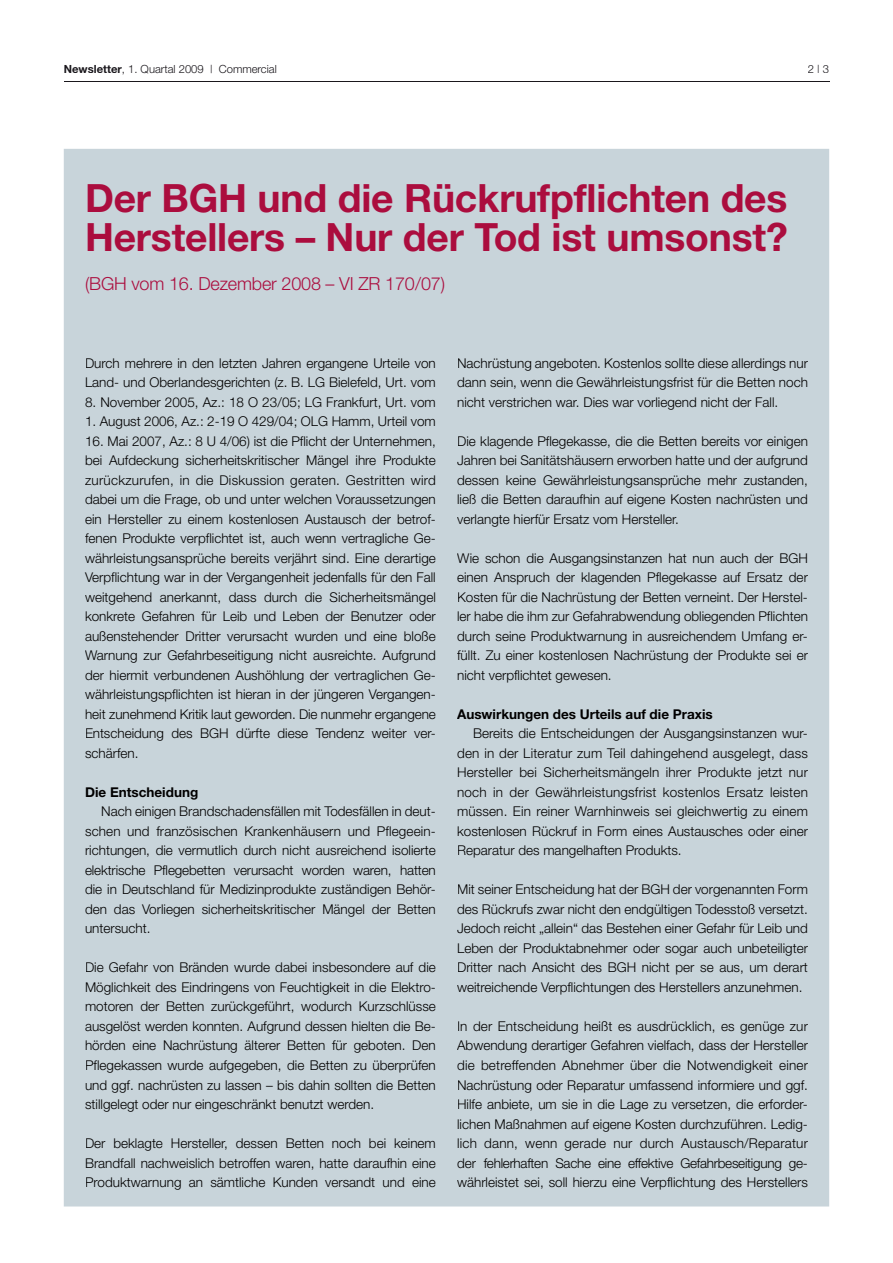
<style>
.page{position:relative;width:893px;height:1263px;background:#fff}
.page>*{position:absolute;margin:0;border:0;box-sizing:border-box;transform-origin:0 0}
.t1{font:700 39px/39px "Helvetica Neue";letter-spacing:-.005em;color:#ab0d3e}
.t2{font:300 18px "Helvetica Neue";letter-spacing:-.01em;color:#ab0d3e}
.t3{font:300 13.5px/19.5px "Helvetica Neue";color:#010000;text-align:justify}
.t4{font:700 13.5px "Helvetica Neue";color:#010000}
.t5{font:300 11.25px "Helvetica Neue";color:#1a171c}
.s1{font-weight:700}
</style>
<div class="page">
<hr style="left:64px;top:81px;width:765px;height:1px;background:#1a171c">
<div style="left:64px;top:149px;width:765px;height:1057px;background:#c8d4da"></div>
<p class="t5" style="left:64px;top:62px;width:214px"><span class="s1">Newsletter</span>, 1. Quartal 2009 | Commercial</p>
<p class="t5" style="left:808px;top:62px;width:23px">2 | 3</p>
<h1 class="t1" style="left:85px;top:178px;width:704px">Der BGH und die Rückrufpflichten des<br>Herstellers – Nur der Tod ist umsonst?</h1>
<h2 class="t2" style="left:85px;top:272px;width:361px">(BGH vom 16. Dezember 2008 – VI ZR 170/07)</h2>
<p class="t3" style="left:85px;top:353px;width:352px">Durch mehrere in den letzten Jahren ergangene Urteile von<br>Land- und Oberlandesgerichten (z. B. LG Bielefeld, Urt. vom</p>
<p class="t3" style="left:85px;top:392px;width:352px">8. November 2005, Az.: 18 O 23/05; LG Frankfurt, Urt. vom</p>
<p class="t3" style="left:85px;top:412px;width:352px">1. August 2006, Az.: 2-19 O 429/04; OLG Hamm, Urteil vom</p>
<p class="t3" style="left:85px;top:431px;width:352px">16. Mai 2007, Az.: 8 U 4/06) ist die Pflicht der Unternehmen, bei Aufdeckung sicherheitskritischer Mängel ihre Produkte zurückzurufen, in die Diskussion geraten. Gestritten wird dabei um die Frage, ob und unter welchen Voraussetzungen ein Hersteller zu einem kostenlosen Austausch der betrof&shy;fenen Produkte verpflichtet ist, auch wenn vertragliche Ge&shy;währleistungsansprüche bereits verjährt sind. Eine derartige Verpflichtung war in der Vergangenheit jedenfalls für den Fall weitgehend anerkannt, dass durch die Sicherheitsmängel konkrete Gefahren für Leib und Leben der Benutzer oder außenstehender Dritter verursacht wurden und eine bloße Warnung zur Gefahrbeseitigung nicht ausreichte. Aufgrund der hiermit verbundenen Aushöhlung der vertraglichen Ge&shy;währleistungspflichten ist hieran in der jüngeren Vergangen&shy;heit zunehmend Kritik laut geworden. Die nunmehr ergangene Entscheidung des BGH dürfte diese Tendenz weiter ver&shy;schärfen.</p>
<p class="t4" style="left:85px;top:784px;width:115px">Die Entscheidung</p>
<p class="t3" style="left:85px;top:802px;width:352px;text-indent:16px">Nach einigen Brandschadensfällen mit Todesfällen in deut&shy;schen und französischen Krankenhäusern und Pflegeein&shy;richtungen, die vermutlich durch nicht ausreichend isolierte elektrische Pflegebetten verursacht worden waren, hatten die in Deutschland für Medizinprodukte zuständigen Behör&shy;den das Vorliegen sicherheitskritischer Mängel der Betten untersucht.</p>
<p class="t3" style="left:85px;top:958px;width:352px">Die Gefahr von Bränden wurde dabei insbesondere auf die Möglichkeit des Eindringens von Feuchtigkeit in die Elektro&shy;motoren der Betten zurückgeführt, wodurch Kurzschlüsse ausgelöst werden konnten. Aufgrund dessen hielten die Be&shy;hörden eine Nachrüstung älterer Betten für geboten. Den Pflegekassen wurde aufgegeben, die Betten zu überprüfen und ggf. nachrüsten zu lassen – bis dahin sollten die Betten stillgelegt oder nur eingeschränkt benutzt werden.</p>
<p class="t3" style="left:85px;top:1133px;width:352px">Der beklagte Hersteller, dessen Betten noch bei keinem Brandfall nachweislich betroffen waren, hatte daraufhin eine Produktwarnung an sämtliche Kunden versandt und eine</p>
<p class="t3" style="left:457px;top:353px;width:352px">Nachrüstung angeboten. Kostenlos sollte diese allerdings nur dann sein, wenn die Gewährleistungsfrist für die Betten noch nicht verstrichen war. Dies war vorliegend nicht der Fall.</p>
<p class="t3" style="left:457px;top:431px;width:352px">Die klagende Pflegekasse, die die Betten bereits vor einigen Jahren bei Sanitätshäusern erworben hatte und der aufgrund dessen keine Gewährleistungsansprüche mehr zustanden, ließ die Betten daraufhin auf eigene Kosten nachrüsten und verlangte hierfür Ersatz vom Hersteller.</p>
<p class="t3" style="left:457px;top:548px;width:352px">Wie schon die Ausgangsinstanzen hat nun auch der BGH einen Anspruch der klagenden Pflegekasse auf Ersatz der Kosten für die Nachrüstung der Betten verneint. Der Herstel&shy;ler habe die ihm zur Gefahrabwendung obliegenden Pflichten durch seine Produktwarnung in ausreichendem Umfang er&shy;füllt. Zu einer kostenlosen Nachrüstung der Produkte sei er nicht verpflichtet gewesen.</p>
<p class="t4" style="left:457px;top:706px;width:257px">Auswirkungen des Urteils auf die Praxis</p>
<p class="t3" style="left:457px;top:724px;width:352px;text-indent:16px">Bereits die Entscheidungen der Ausgangsinstanzen wur&shy;den in der Literatur zum Teil dahingehend ausgelegt, dass Hersteller bei Sicherheitsmängeln ihrer Produkte jetzt nur noch in der Gewährleistungsfrist kostenlos Ersatz leisten müssen. Ein reiner Warnhinweis sei gleichwertig zu einem kostenlosen Rückruf in Form eines Austausches oder einer Reparatur des mangelhaften Produkts.</p>
<p class="t3" style="left:457px;top:880px;width:352px">Mit seiner Entscheidung hat der BGH der vorgenannten Form des Rückrufs zwar nicht den endgültigen Todesstoß versetzt.<br>Jedoch reicht „allein“ das Bestehen einer Gefahr für Leib und Leben der Produktabnehmer oder sogar auch unbeteiligter Dritter nach Ansicht des BGH nicht per se aus, um derart weitreichende Verpflichtungen des Herstellers anzunehmen.</p>
<p class="t3" style="left:457px;top:1016px;width:352px">In der Entscheidung heißt es ausdrücklich, es genüge zur Abwendung derartiger Gefahren vielfach, dass der Hersteller die betreffenden Abnehmer über die Notwendigkeit einer Nachrüstung oder Reparatur umfassend informiere und ggf.<br>Hilfe anbiete, um sie in die Lage zu versetzen, die erforder&shy;lichen Maßnahmen auf eigene Kosten durchzuführen. Ledig&shy;lich dann, wenn gerade nur durch Austausch/Reparatur der fehlerhaften Sache eine effektive Gefahrbeseitigung ge&shy;währleistet sei, soll hierzu eine Verpflichtung des Herstellers</p>
</div>
